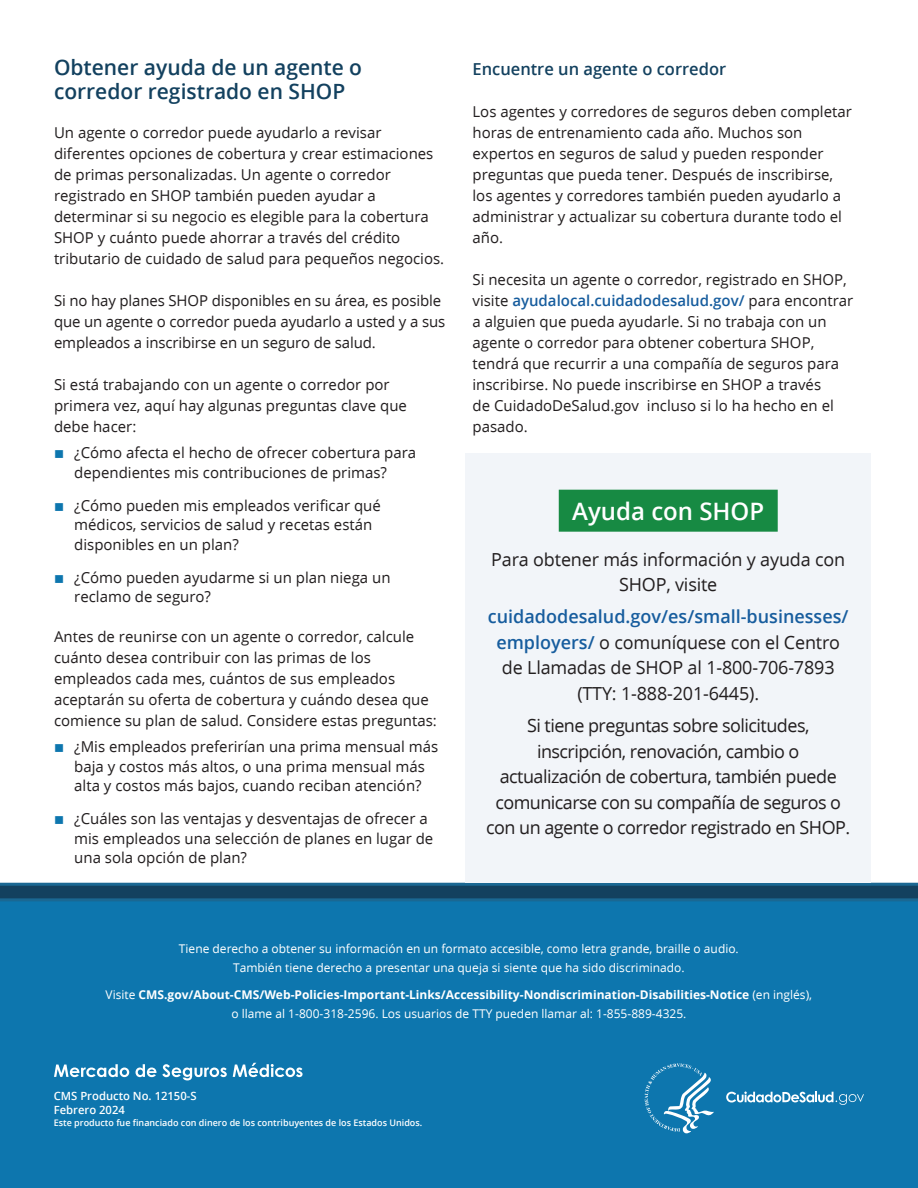
<style>
.page{position:relative;width:918px;height:1188px;background:#fff}
.page>*{position:absolute;margin:0;border:0;box-sizing:border-box;transform-origin:0 0}
.CALL_OUT_-_Title{font:600 24px "Open Sans";color:#fff}
.t1{font:600 21px/24px "Open Sans";color:#13415f}
.CALL_OUT_-_text{font:18px/25.5px "Open Sans";letter-spacing:-.03em;color:#231f20;text-align:center}
.CALL_OUT_-_text-2{font:18px/25.5px "Open Sans";letter-spacing:-.01em;color:#231f20;text-align:center}
.text_no_indent{font:600 16.5px "Open Sans";color:#13415f}
.text_no_indent-2{font:15px/21px "Open Sans";color:#231f20}
.Disclaimer{font:700 12px/19.5px "Open Sans";color:#fff;text-align:center}
.Disclaimer-2{font:12px/19.5px "Open Sans";color:#fff;text-align:center}
.Product_Number___Date{font:600 11.25px "Open Sans";color:#fff}
.Taxpayer_Expense{font:600 9px "Open Sans";color:#fff}
.s1{color:#0d76ae}
.s2{font-weight:600;color:#175d9e}
.s3{font-weight:400}
</style>
<div class="page">
<div style="left:0;top:890px;width:918px;height:298px;background:#0d76ae"></div>
<svg style="left:645px;top:1064px;width:69px;height:69px"></svg>
<svg style="left:726px;top:1092px;width:138px;height:13px"></svg>
<svg style="left:54px;top:1064px;width:75px;height:13px"></svg>
<svg style="left:136px;top:1064px;width:20px;height:13px"></svg>
<svg style="left:162px;top:1064px;width:65px;height:16px"></svg>
<svg style="left:233px;top:1063px;width:70px;height:14px"></svg>
<svg style="left:0;top:883px;width:918px;height:18px;background:#154c6e"></svg>
<div style="left:465px;top:453px;width:406px;height:430px;background:#f2f5f9"></div>
<div style="left:559px;top:490px;width:219px;height:42px;background:#178a43"></div>
<h3 class="t1" style="left:54px;top:56px;width:310px">Obtener ayuda de un agente o corredor registrado en SHOP</h3>
<p class="text_no_indent-2" style="left:54px;top:122px;width:392px">Un agente o corredor puede ayudarlo a revisar diferentes opciones de cobertura y crear estimaciones de primas personalizadas. Un agente o corredor registrado en SHOP también pueden ayudar a determinar si su negocio es elegible para la cobertura SHOP y cuánto puede ahorrar a través del crédito tributario de cuidado de salud para pequeños negocios.</p>
<p class="text_no_indent-2" style="left:54px;top:290px;width:393px">Si no hay planes SHOP disponibles en su área, es posible que un agente o corredor pueda ayudarlo a usted y a sus empleados a inscribirse en un seguro de salud.</p>
<p class="text_no_indent-2" style="left:54px;top:374px;width:354px">Si está trabajando con un agente o corredor por primera vez, aquí hay algunas preguntas clave que debe hacer:</p>
<p class="text_no_indent-2" style="left:54px;top:443px;width:364px;line-height:19.5px;text-align:center"><span class="s1">■</span> ¿Cómo afecta el hecho de ofrecer cobertura para dependientes mis contribuciones de primas?</p>
<p class="text_no_indent-2" style="left:74px;top:496px;width:308px;line-height:19.5px;text-indent:-20px"><span class="s1">■</span> ¿Cómo pueden mis empleados verificar qué médicos, servicios de salud y recetas están disponibles en un plan?</p>
<p class="text_no_indent-2" style="left:74px;top:568px;width:318px;line-height:19.5px;text-indent:-20px"><span class="s1">■</span> ¿Cómo pueden ayudarme si un plan niega un reclamo de seguro?</p>
<p class="text_no_indent-2" style="left:54px;top:626px;width:384px">Antes de reunirse con un agente o corredor, calcule cuánto desea contribuir con las primas de los empleados cada mes, cuántos de sus empleados aceptarán su oferta de cobertura y cuándo desea que comience su plan de salud. Considere estas preguntas:</p>
<p class="text_no_indent-2" style="left:54px;top:737px;width:386px;line-height:19.5px;text-align:center"><span class="s1">■</span> ¿Mis empleados preferirían una prima mensual más baja y costos más altos, o una prima mensual más<br>alta y costos más bajos, cuando reciban atención?</p>
<p class="text_no_indent-2" style="left:74px;top:809px;width:361px;line-height:19.5px;text-indent:-20px"><span class="s1">■</span> ¿Cuáles son las ventajas y desventajas de ofrecer a mis empleados una selección de planes en lugar de una sola opción de plan?</p>
<p class="text_no_indent" style="left:472px;top:60px;width:255px">Encuentre un agente o corredor</p>
<p class="text_no_indent-2" style="left:472px;top:101px;width:381px">Los agentes y corredores de seguros deben completar horas de entrenamiento cada año. Muchos son expertos en seguros de salud y pueden responder preguntas que pueda tener. Después de inscribirse, los agentes y corredores también pueden ayudarlo a administrar y actualizar su cobertura durante todo el año.</p>
<p class="text_no_indent-2" style="left:472px;top:269px;width:382px">Si necesita un agente o corredor, registrado en SHOP, visite <span class="s2">ayudalocal.cuidadodesalud.gov/</span> para encontrar a alguien que pueda ayudarle. Si no trabaja con un agente o corredor para obtener cobertura SHOP, tendrá que recurrir a una compañía de seguros para inscribirse. No puede inscribirse en SHOP a través<br>de CuidadoDeSalud.gov incluso si lo ha hecho en el pasado.</p>
<p class="CALL_OUT_-_Title" style="left:572px;top:498px;width:193px">Ayuda con SHOP</p>
<p class="CALL_OUT_-_text-2" style="left:491px;top:547px;width:355px">Para obtener más información y ayuda con<br>SHOP, visite</p>
<p class="CALL_OUT_-_text-2" style="left:488px;top:604px;width:362px"><span class="s2">cuidadodesalud.gov/es/small-businesses/ employers/</span> o comuníquese con el Centro de Llamadas de SHOP al 1-800-706-7893 (TTY: 1-888-201-6445).</p>
<p class="CALL_OUT_-_text" style="left:486px;top:713px;width:365px">Si tiene preguntas sobre solicitudes, inscripción, renovación, cambio o actualización de cobertura, también puede comunicarse con su compañía de seguros o con un agente o corredor registrado en SHOP.</p>
<p class="Disclaimer-2" style="left:179px;top:939px;width:561px">Tiene derecho a obtener su información en un formato accesible, como letra grande, braille o audio.<br>También tiene derecho a presentar una queja si siente que ha sido discriminado.</p>
<p class="Disclaimer" style="left:106px;top:985px;width:708px"><span class="s3">Visite</span> CMS.gov/About-CMS/Web-Policies-Important-Links/Accessibility-Nondiscrimination-Disabilities-Notice <span class="s3">(en inglés), o llame al 1-800-318-2596. Los usuarios de TTY pueden llamar al: 1-855-889-4325.</span></p>
<p class="Product_Number___Date" style="left:54px;top:1090px;width:144px">CMS Producto No. 12150-S</p>
<p class="Product_Number___Date" style="left:54px;top:1103px;width:73px">Febrero 2024</p>
<p class="Taxpayer_Expense" style="left:54px;top:1117px;width:370px">Este producto fue financiado con dinero de los contribuyentes de los Estados Unidos.</p>
</div>
